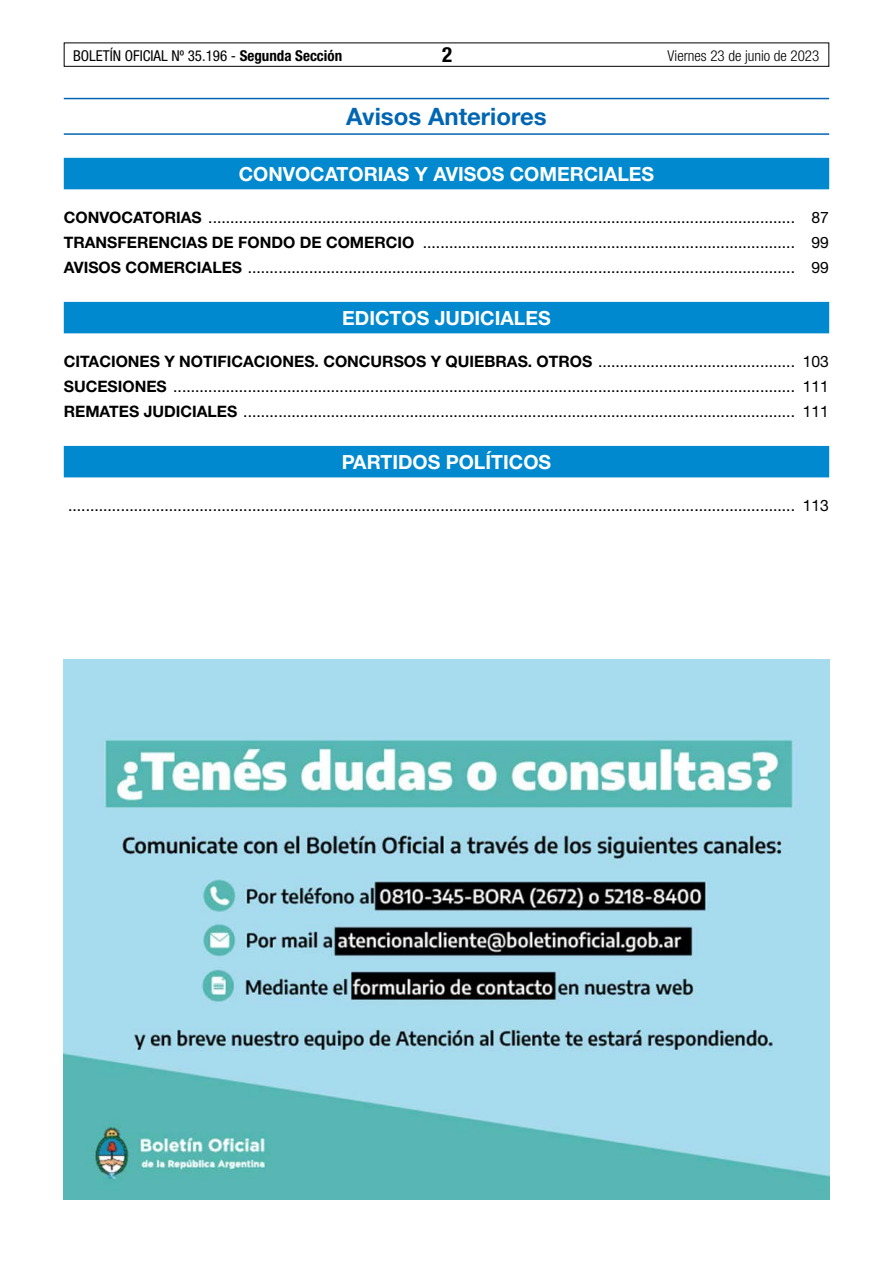
<style>
.page{position:relative;width:893px;height:1263px;background:#fff}
.page>*{position:absolute;margin:0;border:0;box-sizing:border-box;transform-origin:0 0}
.t1{font:700 24px "Helvetica Neue LT Std";color:#0066b3}
.t2{font:700 condensed 21px "Helvetica Neue LT Std";color:#000}
.t3{font:700 19.5px "Helvetica Neue LT Std";color:#fff}
.t4{font:15.75px/25px "Helvetica Neue LT Std";color:#000;text-align:justify}
.t5{font:condensed 15px "Helvetica Neue LT Std";color:#000}
.t6{font:300 condensed 15px "Helvetica Neue LT Std";color:#000}
.s1{font-weight:700}
</style>
<div class="page">
<div style="left:64px;top:43px;width:765px;height:24px;border:1px solid #000"></div>
<hr style="left:64px;top:98px;width:765px;height:1px;background:#0066b3">
<hr style="left:64px;top:133px;width:765px;height:2px;background:#0066b3">
<div style="left:64px;top:158px;width:765px;height:31px;background:#0089cf"></div>
<div style="left:64px;top:302px;width:765px;height:31px;background:#0089cf"></div>
<div style="left:64px;top:446px;width:765px;height:31px;background:#0089cf"></div>
<img style="left:64px;top:659px;width:765px;height:540px">
<p class="t5" style="left:73px;top:47px;width:271px">BOLETÍN OFICIAL Nº 35.196 - <span class="s1">Segunda Sección</span></p>
<h2 class="t2" style="left:442px;top:42px;width:12px">2</h2>
<p class="t6" style="left:668px;top:47px;width:153px">Viernes 23 de junio de 2023</p>
<h1 class="t1" style="left:346px;top:101px;width:202px">Avisos Anteriores</h1>
<p class="t3" style="left:239px;top:162px;width:417px">CONVOCATORIAS Y AVISOS COMERCIALES</p>
<p class="t4" style="left:64px;top:204px;width:767px"><span class="s1">CONVOCATORIAS</span> ...................................................................................................................................... 87<br><span class="s1">TRANSFERENCIAS DE FONDO DE COMERCIO</span> ..................................................................................... 99<br><span class="s1">AVISOS COMERCIALES</span> ............................................................................................................................. 99</p>
<p class="t3" style="left:342px;top:306px;width:210px">EDICTOS JUDICIALES</p>
<p class="t4" style="left:64px;top:349px;width:767px"><span class="s1">CITACIONES Y NOTIFICACIONES. CONCURSOS Y QUIEBRAS. OTROS</span> ............................................. 103<br><span class="s1">SUCESIONES</span> .............................................................................................................................................. 111<br><span class="s1">REMATES JUDICIALES</span> .............................................................................................................................. 111</p>
<p class="t3" style="left:342px;top:450px;width:211px">PARTIDOS POLÍTICOS</p>
<p class="t4" style="left:68px;top:493px;width:762px">...................................................................................................................................................................... 113</p>
</div>
